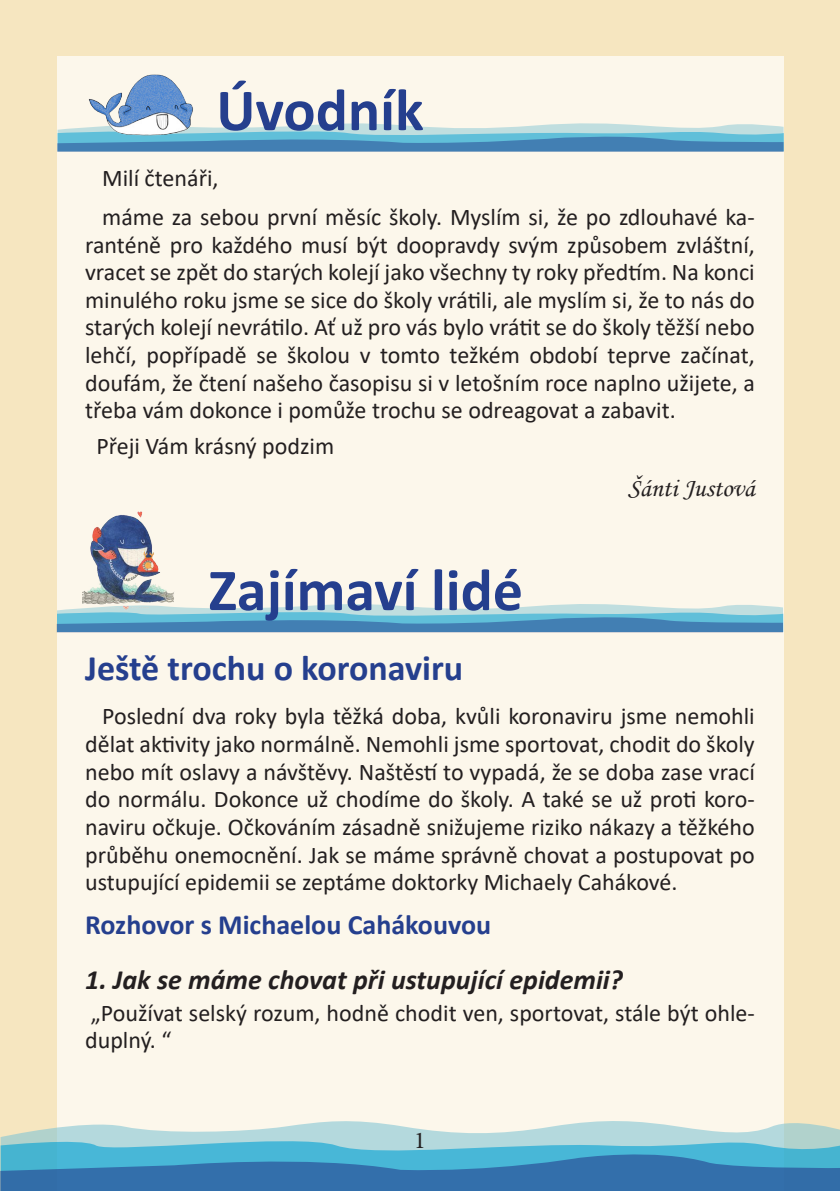
<style>
.page{position:relative;width:840px;height:1191px;background:#fff}
.page>*{position:absolute;margin:0;border:0;box-sizing:border-box;transform-origin:0 0}
.Názvy_rubrik_30{font:700 60px "Calibri";color:#253f8e}
.názvy_rubrik{font:700 60px "Calibri";color:#253f8e}
.podnadpisy{font:700 36px "Calibri";color:#253f8e}
.otázky{font:italic 700 28px "Calibri";color:#231f20}
.t1{font:700 28px "Calibri";color:#253f8e}
.autoři_č_03{font:26px "Monotype Corsiva";color:#231f20}
.základní_text_č_03{font:24px/27.6px "Calibri";color:#231f20;text-align:justify}
.t2{font:24px "Minion Pro";color:#231f20}
</style>
<div class="page">
<div style="left:0;top:0;width:839px;height:1191px;background:#f6e6c0"></div>
<div style="left:57px;top:57px;width:726px;height:1134px;background:#fcf7eb"></div>
<svg style="left:1px;top:1117px;width:838px;height:22px"></svg>
<svg style="left:1px;top:1139px;width:838px;height:13px;background:#7dc7d8"></svg>
<svg style="left:0;top:1152px;width:839px;height:39px;background:#3985b8"></svg>
<svg style="left:57px;top:123px;width:726px;height:29px;background:#7db3cd"></svg>
<svg style="left:57px;top:604px;width:725px;height:28px;background:#78b1cc"></svg>
<img style="left:82px;top:74px;width:117px;height:75px">
<img style="left:82px;top:511px;width:99px;height:100px">
<p class="názvy_rubrik" style="left:216px;top:68px;width:209px">Úvodník</p>
<p class="základní_text_č_03" style="left:102px;top:164px;width:118px">Milí čtenáři,</p>
<p class="základní_text_č_03" style="left:85px;top:203px;width:670px;text-indent:17px">máme za sebou první měsíc školy. Myslím si, že po zdlouhavé ka&shy;ranténě pro každého musí být doopravdy svým způsobem zvláštní, vracet se zpět do starých kolejí jako všechny ty roky předtím. Na konci minulého roku jsme se sice do školy vrátili, ale myslím si, že to nás do starých kolejí nevrátilo. Ať už pro vás bylo vrátit se do školy těžší nebo lehčí, popřípadě se školou v tomto težkém období teprve začínat, doufám, že čtení našeho časopisu si v letošním roce naplno užijete, a třeba vám dokonce i pomůže trochu se odreagovat a zabavit.</p>
<p class="základní_text_č_03" style="left:96px;top:432px;width:239px">Přeji Vám krásný podzim</p>
<p class="autoři_č_03" style="left:627px;top:472px;width:128px">Šánti Justová</p>
<p class="Názvy_rubrik_30" style="left:208px;top:547px;width:316px">Zajímaví lidé</p>
<p class="podnadpisy" style="left:85px;top:642px;width:379px">Ještě trochu o koronaviru</p>
<p class="základní_text_č_03" style="left:85px;top:702px;width:670px;text-indent:17px">Poslední dva roky byla těžká doba, kvůli koronaviru jsme nemohli dělat aktivity jako normálně. Nemohli jsme sportovat, chodit do školy nebo mít oslavy a návštěvy. Naštěstí to vypadá, že se doba zase vrací do normálu. Dokonce už chodíme do školy. A také se už proti koro&shy;naviru očkuje. Očkováním zásadně snižujeme riziko nákazy a těžkého průběhu onemocnění. Jak se máme správně chovat a postupovat po ustupující epidemii se zeptáme doktorky Michaely Cahákové.</p>
<p class="t1" style="left:85px;top:904px;width:407px">Rozhovor s Michaelou Cahákouvou</p>
<p class="otázky" style="left:85px;top:959px;width:539px">1. Jak se máme chovat při ustupující epidemii?</p>
<p class="základní_text_č_03" style="left:85px;top:998px;width:670px">„Používat selský rozum, hodně chodit ven, sportovat, stále být ohle&shy;duplný. “</p>
<p class="t2" style="left:414px;top:1124px;width:13px">1</p>
</div>
